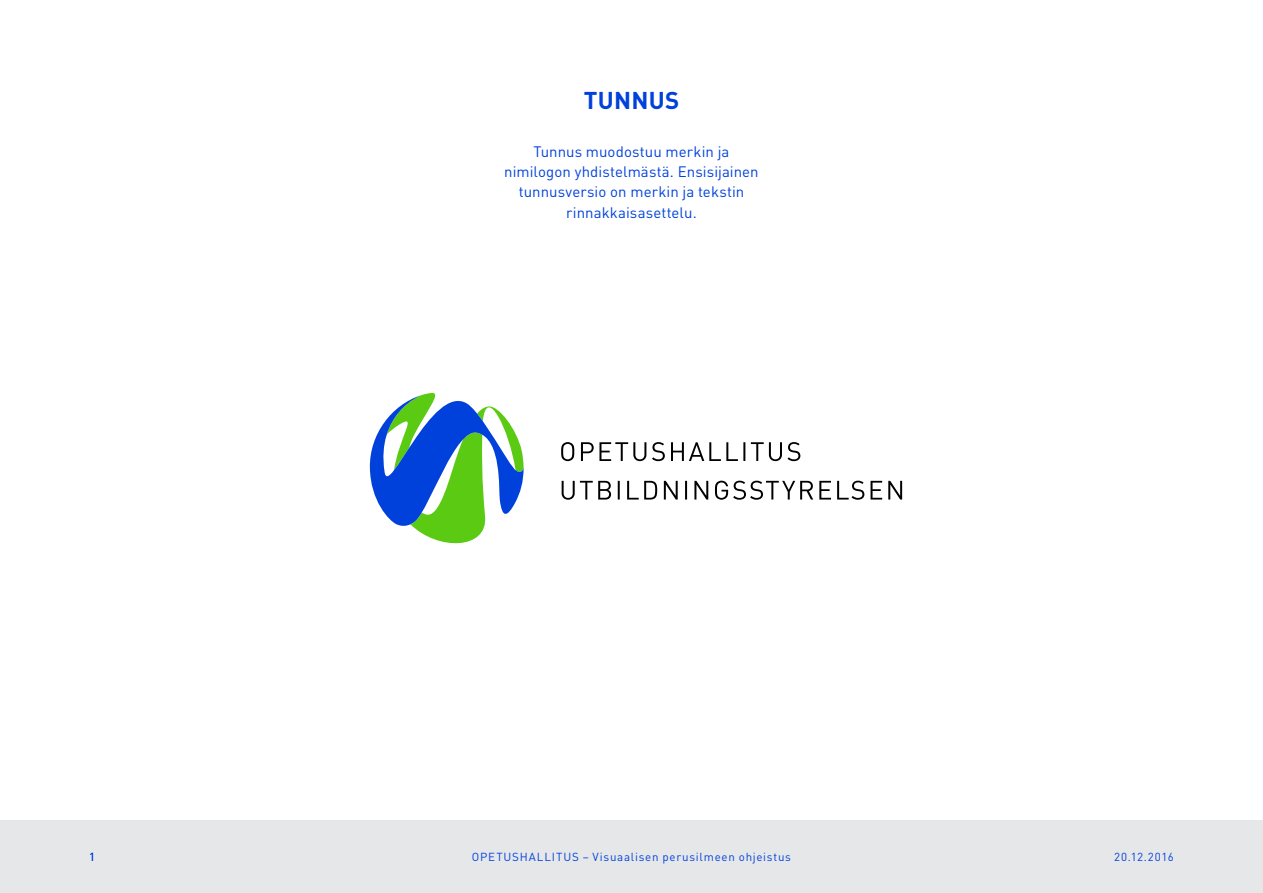
<style>
.page{position:relative;width:1263px;height:893px;background:#fff}
.page>*{position:absolute;margin:0;border:0;box-sizing:border-box;transform-origin:0 0}
.t1{font:700 24px "DIN";letter-spacing:.01em;color:#0041dc}
.t2{font:15px/20.2px "DIN";letter-spacing:.005em;color:#0041dc;text-align:center}
.t3{font:11.55px "DIN";letter-spacing:.065em;color:#0041dc}
</style>
<div class="page">
<div style="left:0;top:821px;width:1263px;height:72px;background:#e6e7e9"></div>
<svg style="left:369px;top:392px;width:155px;height:152px"></svg>
<svg style="left:562px;top:481px;width:340px;height:19px"></svg>
<svg style="left:561px;top:442px;width:239px;height:19px"></svg>
<p class="t1" style="left:584px;top:85px;width:97px">TUNNUS</p>
<p class="t2" style="left:504px;top:141px;width:256px">Tunnus muodostuu merkin ja nimilogon yhdistelmästä. Ensisijainen tunnusversio on merkin ja tekstin rinnakkaisasettelu.</p>
<p class="t3" style="left:89px;top:850px;width:8px">1</p>
<p class="t3" style="left:472px;top:850px;width:321px">OPETUSHALLITUS – Visuaalisen perusilmeen ohjeistus</p>
<p class="t3" style="left:1114px;top:850px;width:61px">20.12.2016</p>
</div>
